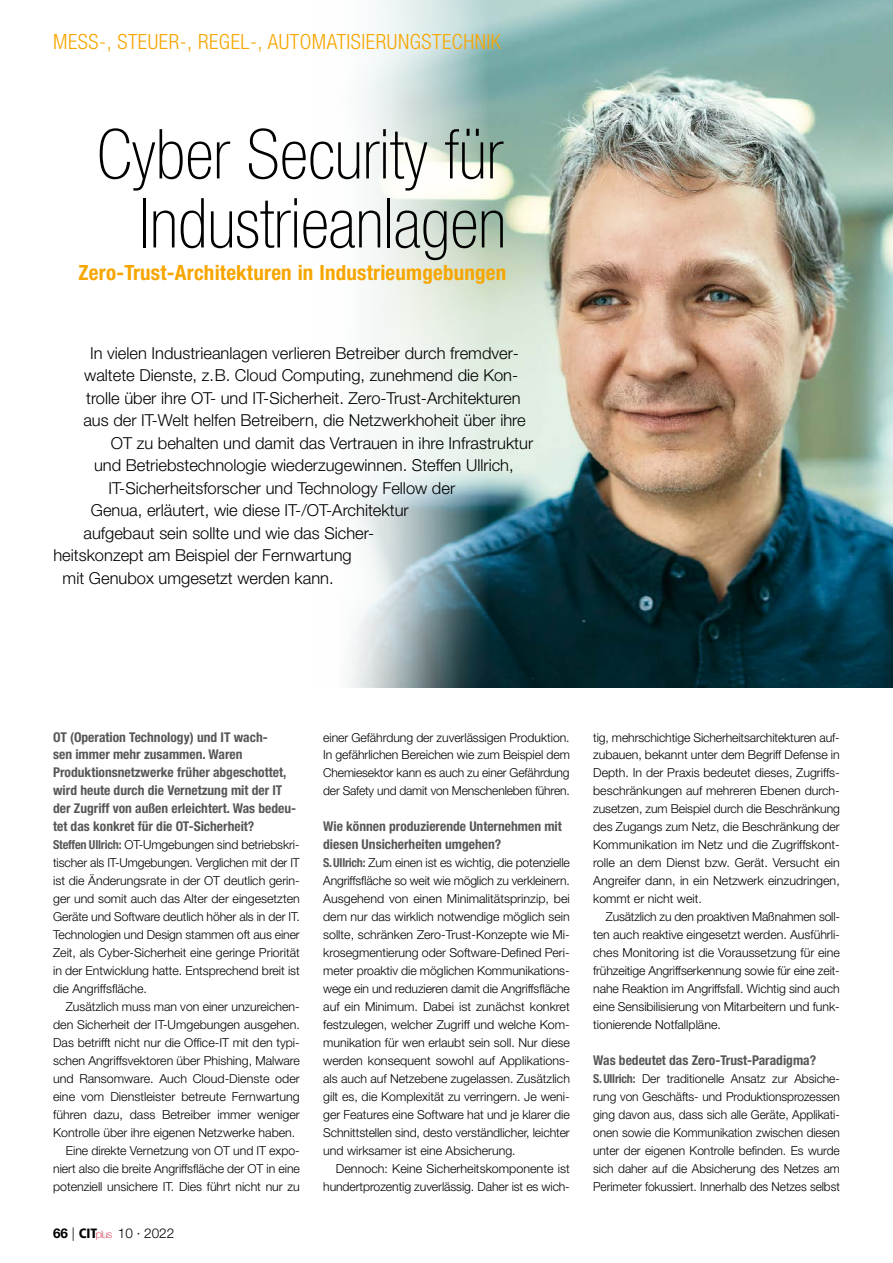
<style>
.page{position:relative;width:893px;height:1263px;background:#fff}
.page>*{position:absolute;margin:0;border:0;box-sizing:border-box;transform-origin:0 0}
.t1{font:100 condensed 69px/69px "Helvetica Neue LT Std";color:#000;text-align:right}
.t2{font:700 condensed 21px "Helvetica Neue LT Std";letter-spacing:.01em;color:#f7a600}
.t3{font:300 condensed 21px "Helvetica Neue LT Std";letter-spacing:.025em;color:#f7a600}
.t4{font:300 16.5px "Helvetica Neue LT Std";color:#000}
.t5{font:700 condensed 13.5px/18px "Helvetica Neue LT Std";color:#575756}
.t6{font:300 13.5px "Helvetica Neue LT Std";color:#000}
.t7{font:300 12.3px/18px "Helvetica Neue LT Std";color:#000;text-align:justify}
.s1{font-weight:700;font-stretch:condensed;color:#575756}
.s2{font-weight:700}
.s3{font-family:"Frutiger LT Std";font-weight:900;font-stretch:condensed}
.s4{font-weight:100;font-size:10.65px;color:#ce1531}
</style>
<div class="page">
<img style="left:348px;top:0;width:545px;height:688px">
<h2 class="t3" style="left:53px;top:29px;width:449px">MESS-, STEUER-, REGEL-, AUTOMATISIERUNGSTECHNIK</h2>
<h1 class="t1" style="left:97px;top:119px;width:411px">Cyber Security für<br>Industrieanlagen</h1>
<h2 class="t2" style="left:79px;top:260px;width:429px">Zero-Trust-Architekturen in Industrieumgebungen</h2>
<h3 class="t4" style="left:90px;top:343px;width:430px">In vielen Industrieanlagen verlieren Betreiber durch fremdver-</h3>
<h3 class="t4" style="left:84px;top:365px;width:436px">waltete Dienste, z. B. Cloud Computing, zunehmend die Kon-</h3>
<h3 class="t4" style="left:86px;top:388px;width:436px">trolle über ihre OT- und IT-Sicherheit. Zero-Trust-Architekturen</h3>
<h3 class="t4" style="left:83px;top:410px;width:444px">aus der IT-Welt helfen Betreibern, die Netzwerkhoheit über ihre</h3>
<h3 class="t4" style="left:111px;top:433px;width:424px">OT zu behalten und damit das Vertrauen in ihre Infrastruktur</h3>
<h3 class="t4" style="left:94px;top:455px;width:421px">und Betriebstechnologie wiederzugewinnen. Steffen Ullrich,</h3>
<h3 class="t4" style="left:109px;top:478px;width:348px">IT-Sicherheitsforscher und Technology Fellow der</h3>
<h3 class="t4" style="left:91px;top:500px;width:319px">Genua, erläutert, wie diese IT-/OT-Architektur</h3>
<h3 class="t4" style="left:84px;top:523px;width:292px">aufgebaut sein sollte und wie das Sicher-</h3>
<h3 class="t4" style="left:53px;top:545px;width:300px">heitskonzept am Beispiel der Fernwartung</h3>
<h3 class="t4" style="left:63px;top:568px;width:273px">mit Genubox umgesetzt werden kann.</h3>
<p class="t5" style="left:53px;top:727px;width:245px">OT (Operation Technology) und IT wach-<br>sen immer mehr zusammen. Waren Produktionsnetzwerke früher abgeschottet, wird heute durch die Vernetzung mit der IT der Zugriff von außen erleichtert. Was bedeu&shy;tet das konkret für die OT-Sicherheit?</p>
<p class="t7" style="left:53px;top:836px;width:248px"><span class="s1">Steffen Ullrich:</span> OT-Umgebungen sind betriebskri&shy;tischer als IT-Umgebungen. Verglichen mit der IT ist die Änderungsrate in der OT deutlich gerin&shy;ger und somit auch das Alter der eingesetzten Geräte und Software deutlich höher als in der IT.<br>Technologien und Design stammen oft aus einer Zeit, als Cyber-Sicherheit eine geringe Priorität in der Entwicklung hatte. Entsprechend breit ist die Angriffsfläche.</p>
<p class="t7" style="left:66px;top:997px;width:235px">Zusätzlich muss man von einer unzureichen-</p>
<p class="t7" style="left:53px;top:1015px;width:248px">den Sicherheit der IT-Umgebungen ausgehen.</p>
<p class="t7" style="left:53px;top:1033px;width:248px">Das betrifft nicht nur die Office-IT mit den typi-</p>
<p class="t7" style="left:53px;top:1051px;width:248px">schen Angriffsvektoren über Phishing, Malware</p>
<p class="t7" style="left:53px;top:1069px;width:248px">und Ransomware. Auch Cloud-Dienste oder</p>
<p class="t7" style="left:53px;top:1087px;width:248px">eine vom Dienstleister betreute Fernwartung</p>
<p class="t7" style="left:53px;top:1105px;width:248px">führen dazu, dass Betreiber immer weniger</p>
<p class="t7" style="left:53px;top:1123px;width:244px">Kontrolle über ihre eigenen Netzwerke haben.</p>
<p class="t7" style="left:66px;top:1141px;width:235px">Eine direkte Vernetzung von OT und IT expo-</p>
<p class="t7" style="left:53px;top:1159px;width:248px">niert also die breite Angriffsfläche der OT in eine</p>
<p class="t7" style="left:53px;top:1177px;width:248px">potenziell unsichere IT. Dies führt nicht nur zu</p>
<p class="t6" style="left:53px;top:1224px;width:123px"><span class="s2">66</span> | <span class="s3">CIT</span><span class="s4">plus</span> 10 · 2022</p>
<p class="t7" style="left:323px;top:728px;width:248px">einer Gefährdung der zuverlässigen Produktion.<br>In gefährlichen Bereichen wie zum Beispiel dem Chemiesektor kann es auch zu einer Gefährdung der Safety und damit von Menschenleben führen.</p>
<p class="t5" style="left:323px;top:817px;width:240px">Wie können produzierende Unternehmen mit diesen Unsicherheiten umgehen?</p>
<p class="t7" style="left:323px;top:854px;width:248px;text-align:left"><span class="s1">S.Ullrich:</span> Zum einen ist es wichtig, die potenzielle Angriffsfläche so weit wie möglich zu verkleinern.<br>Ausgehend von einen Minimalitätsprinzip, bei dem nur das wirklich notwendige möglich sein sollte, schränken Zero-Trust-Konzepte wie Mi&shy;krosegmentierung oder Software-Defined Peri&shy;meter proaktiv die möglichen Kommunikations&shy;wege ein und reduzieren damit die Angriffsfläche auf ein Minimum. Dabei ist zunächst konkret festzulegen, welcher Zugriff und welche Kom&shy;munikation für wen erlaubt sein soll. Nur diese werden konsequent sowohl auf Applikations&shy;als auch auf Netzebene zugelassen. Zusätzlich gilt es, die Komplexität zu verringern. Je weni&shy;ger Features eine Software hat und je klarer die Schnittstellen sind, desto verständlicher, leichter und wirksamer ist eine Absicherung.</p>
<p class="t7" style="left:323px;top:1159px;width:248px;text-align:right">Dennoch: Keine Sicherheitskomponente ist hundertprozentig zuverlässig. Daher ist es wich-</p>
<p class="t7" style="left:593px;top:728px;width:248px">tig, mehrschichtige Sicherheitsarchitekturen auf&shy;zubauen, bekannt unter dem Begriff Defense in Depth. In der Praxis bedeutet dieses, Zugriffs&shy;beschränkungen auf mehreren Ebenen durch&shy;zusetzen, zum Beispiel durch die Beschränkung des Zugangs zum Netz, die Beschränkung der Kommunikation im Netz und die Zugriffskont&shy;rolle an dem Dienst bzw. Gerät. Versucht ein Angreifer dann, in ein Netzwerk einzudringen, kommt er nicht weit.</p>
<p class="t7" style="left:593px;top:907px;width:248px;text-indent:13px">Zusätzlich zu den proaktiven Maßnahmen soll&shy;ten auch reaktive eingesetzt werden. Ausführli&shy;ches Monitoring ist die Voraussetzung für eine frühzeitige Angriffserkennung sowie für eine zeit&shy;nahe Reaktion im Angriffsfall. Wichtig sind auch eine Sensibilisierung von Mitarbeitern und funk&shy;tionierende Notfallpläne.</p>
<p class="t5" style="left:593px;top:1051px;width:225px">Was bedeutet das Zero-Trust-Paradigma?</p>
<p class="t7" style="left:593px;top:1069px;width:248px"><span class="s1">S.Ullrich:</span> Der traditionelle Ansatz zur Absiche&shy;rung von Geschäfts- und Produktionsprozessen ging davon aus, dass sich alle Geräte, Applikati&shy;onen sowie die Kommunikation zwischen diesen unter der eigenen Kontrolle befinden. Es wurde sich daher auf die Absicherung des Netzes am Perimeter fokussiert. Innerhalb des Netzes selbst</p>
</div>
